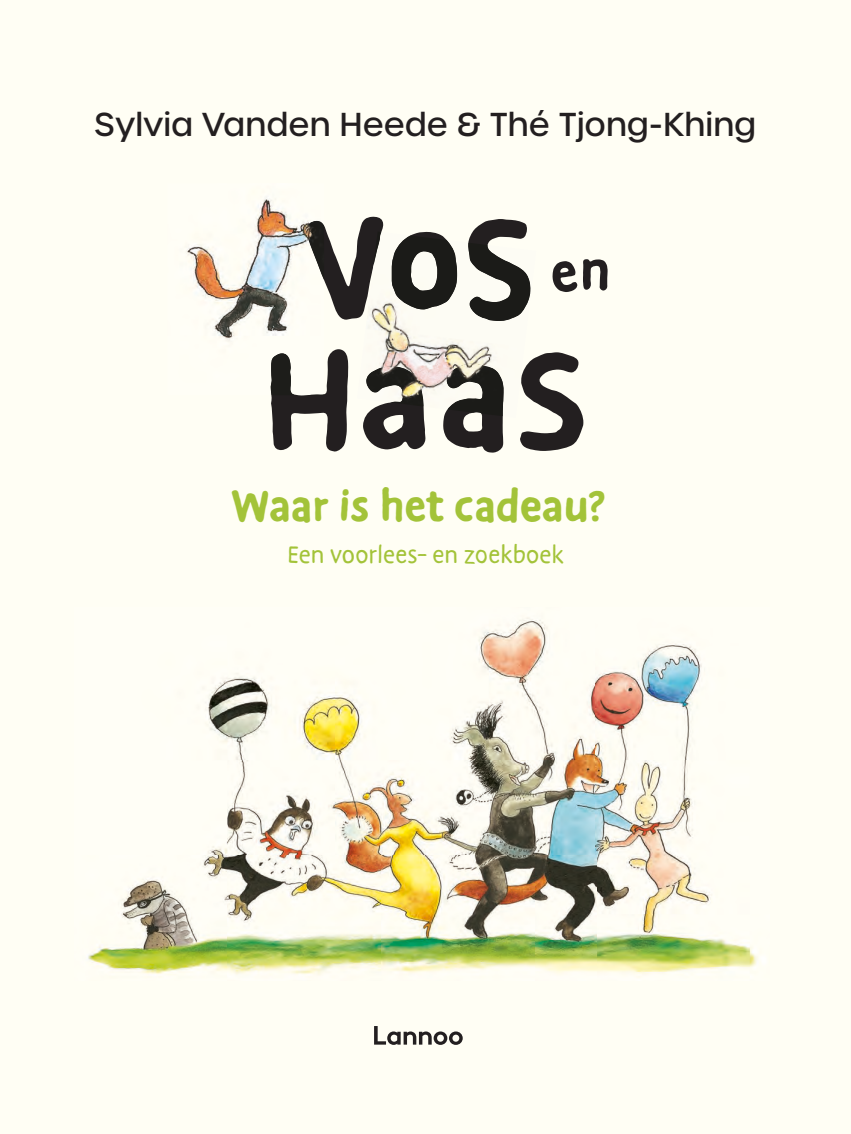
<style>
.page{position:relative;width:851px;height:1134px;background:#fff}
.page>*{position:absolute;margin:0;border:0;box-sizing:border-box;transform-origin:0 0}
.t1{font:700 48.75px "Duper";letter-spacing:.005em;color:#a3c339}
.t2{font:500 32px "Urbane";color:#231f20}
.t3{font:27.5px "Duper";letter-spacing:.01em;color:#a3c339}
</style>
<div class="page">
<div style="left:0;top:0;width:850px;height:1134px;background:#fffef4"></div>
<svg style="left:363px;top:418px;width:62px;height:31px"></svg>
<svg style="left:443px;top:418px;width:60px;height:35px"></svg>
<svg style="left:324px;top:216px;width:59px;height:104px"></svg>
<svg style="left:471px;top:219px;width:56px;height:16px"></svg>
<svg style="left:552px;top:261px;width:25px;height:31px"></svg>
<svg style="left:583px;top:259px;width:24px;height:31px"></svg>
<svg style="left:271px;top:349px;width:77px;height:102px"></svg>
<svg style="left:411px;top:232px;width:30px;height:3px"></svg>
<img style="left:187px;top:199px;width:137px;height:154px">
<img style="left:306px;top:221px;width:18px;height:59px">
<img style="left:270px;top:353px;width:54px;height:42px">
<svg style="left:520px;top:352px;width:63px;height:99px"></svg>
<img style="left:357px;top:235px;width:179px;height:183px">
<img style="left:366px;top:366px;width:57px;height:40px">
<img style="left:446px;top:364px;width:57px;height:52px">
<img style="left:373px;top:232px;width:8px;height:34px">
<img style="left:468px;top:243px;width:62px;height:78px">
<img style="left:391px;top:236px;width:66px;height:73px">
<svg style="left:374px;top:1026px;width:88px;height:19px"></svg>
<img style="left:88px;top:618px;width:669px;height:357px">
<p class="t2" style="left:95px;top:103px;width:663px">Sylvia Vanden Heede &amp; Thé Tjong-Khing</p>
<h1 class="t1" style="left:232px;top:478px;width:374px">Waar is het cadeau?</h1>
<p class="t3" style="left:287px;top:540px;width:278px">Een voorlees- en zoekboek</p>
</div>
